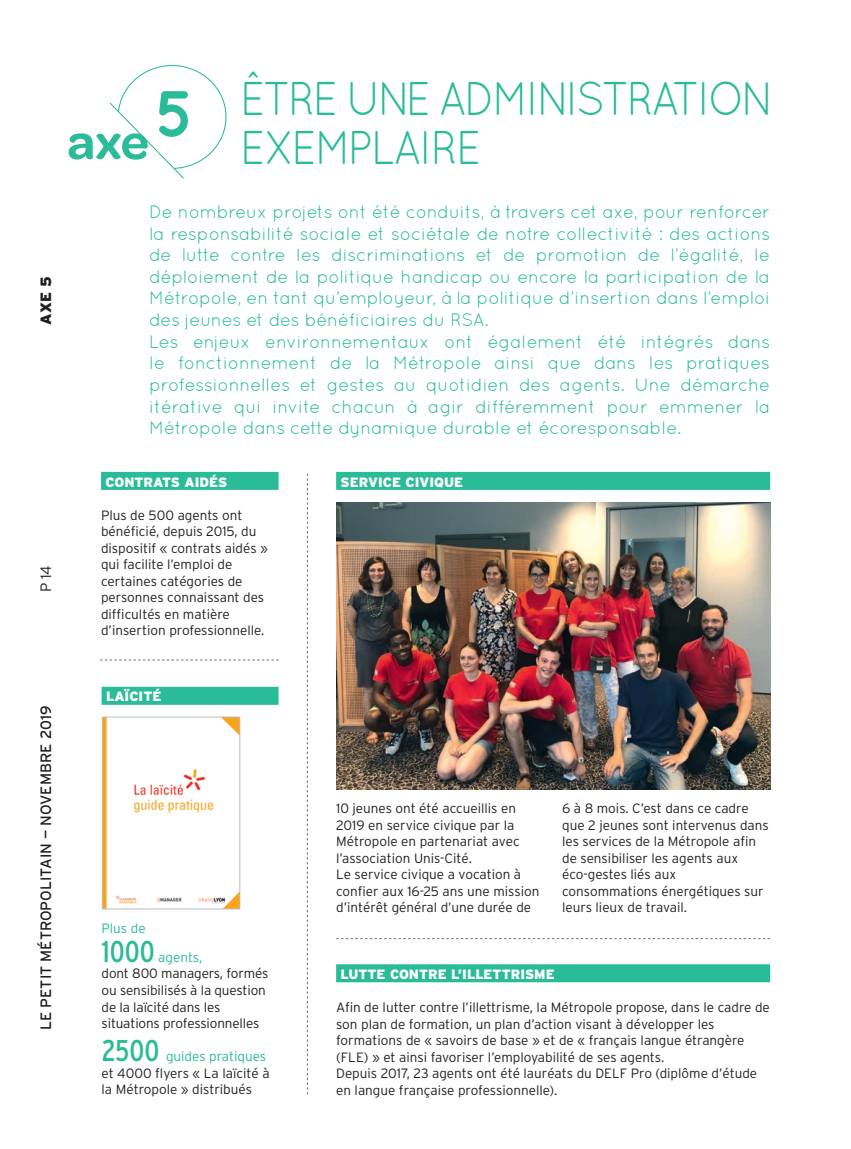
<style>
.page{position:relative;width:851px;height:1149px;background:#fff}
.page>*{position:absolute;margin:0;border:0;box-sizing:border-box;transform-origin:0 0}
.Chapo{font:700 65.25px "Quicksand";color:#2abb98}
.Texte_courant{font:600 51.3px "Omnes";color:#2abb98}
.Texte_courant-2{font:47.25px/49.5px "Quicksand";letter-spacing:-.06em;color:#2abb98;scale:.91 1}
.Texte_courant-3{font:condensed 30px "Interstate";color:#2abb98}
.Chapo-2{font:18px/21.6px "Quicksand";letter-spacing:-.01em;color:#2abb98;text-align:justify}
.t1{font:15px "Interstate";color:#231f20}
.t2{font:900 15px "Interstate";color:#231f20}
.t3{font:300 15px "Interstate";color:#231f20}
.Texte_courant-4{font:300 13.5px/16.5px "Interstate";color:#231f20}
.sus-titre-vert{font:900 13.5px "Interstate";color:#fff}
.Texte_courant-5{font:300 13.5px "Interstate";color:#2abb98}
.s1{color:#2abb98}
</style>
<div class="page">
<div style="left:336px;top:963px;width:434px;height:18px;background:#2abb98"></div>
<img style="left:336px;top:502px;width:434px;height:287px">
<svg style="left:307px;top:473px;width:1px;height:621px"></svg>
<svg style="left:336px;top:938px;width:434px;height:1px"></svg>
<div style="left:336px;top:471px;width:434px;height:18px;background:#2abb98"></div>
<div style="left:101px;top:471px;width:177px;height:18px;background:#2abb98"></div>
<div style="left:102px;top:686px;width:176px;height:18px;background:#2abb98"></div>
<img style="left:104px;top:718px;width:134px;height:188px">
<div style="left:102px;top:716px;width:138px;height:192px;border:1px solid #bcbdc0"></div>
<svg style="left:100px;top:659px;width:178px;height:1px"></svg>
<svg style="left:109px;top:65px;width:118px;height:114px"></svg>
<p class="t2" style="left:37px;top:324px;width:50px;rotate:-90deg">AXE 5</p>
<p class="t3" style="left:37px;top:592px;width:29px;rotate:-90deg">P 14</p>
<p class="Texte_courant" style="left:67px;top:113px;width:83px">axe</p>
<p class="Chapo" style="left:155px;top:75px;width:41px">5</p>
<p class="Texte_courant-2" style="left:240px;top:73px;width:588px">ÊTRE UNE ADMINISTRATION<br>EXEMPLAIRE</p>
<p class="Chapo-2" style="left:149px;top:200px;width:622px">De nombreux projets ont été conduits, à travers cet axe, pour renforcer la responsabilité sociale et sociétale de notre collectivité : des actions de lutte contre les discriminations et de promotion de l’égalité, le déploiement de la politique handicap ou encore la participation de la Métropole, en tant qu’employeur, à la politique d’insertion dans l’emploi des jeunes et des bénéficiaires du RSA.</p>
<p class="Chapo-2" style="left:149px;top:330px;width:622px">Les enjeux environnementaux ont également été intégrés dans le fonctionnement de la Métropole ainsi que dans les pratiques professionnelles et gestes au quotidien des agents. Une démarche itérative qui invite chacun à agir différemment pour emmener la Métropole dans cette dynamique durable et écoresponsable.</p>
<p class="sus-titre-vert" style="left:105px;top:474px;width:123px">CONTRATS AIDÉS</p>
<p class="sus-titre-vert" style="left:340px;top:474px;width:124px">SERVICE CIVIQUE</p>
<p class="Texte_courant-4" style="left:101px;top:506px;width:168px">Plus de 500 agents ont bénéficié, depuis 2015, du dispositif « contrats aidés » qui facilite l’emploi de certaines catégories de personnes connaissant des difficultés en matière d’insertion professionnelle.</p>
<p class="t1" style="left:37px;top:1029px;width:325px;rotate:-90deg">LE PETIT MÉTROPOLITAIN — NOVEMBRE 2019</p>
<p class="sus-titre-vert" style="left:106px;top:688px;width:57px">LAÏCITÉ</p>
<p class="Texte_courant-5" style="left:102px;top:920px;width:46px">Plus de</p>
<p class="Texte_courant-3" style="left:102px;top:934px;width:55px">1000</p>
<p class="Texte_courant-4" style="left:102px;top:948px;width:168px;text-indent:57px"><span class="s1">agents,<br></span>dont 800 managers, formés ou sensibilisés à la question de la laïcité dans les situations professionnelles</p>
<p class="Texte_courant-3" style="left:102px;top:1033px;width:59px">2500</p>
<p class="Texte_courant-4" style="left:102px;top:1047px;width:170px;text-indent:64px"><span class="s1">guides pratiques </span>et 4000 flyers « La laïcité à la Métropole » distribués</p>
<p class="Texte_courant-4" style="left:336px;top:799px;width:205px">10 jeunes ont été accueillis en<br>2019 en service civique par la<br>Métropole en partenariat avec l’association Unis-Cité.<br>Le service civique a vocation à confier aux 16-25 ans une mission d’intérêt général d’une durée de</p>
<p class="Texte_courant-4" style="left:562px;top:799px;width:208px">6 à 8 mois. C’est dans ce cadre que 2 jeunes sont intervenus dans les services de la Métropole afin de sensibiliser les agents aux éco-gestes liés aux consommations énergétiques sur leurs lieux de travail.</p>
<p class="sus-titre-vert" style="left:340px;top:966px;width:215px">LUTTE CONTRE L’ILLETTRISME</p>
<p class="Texte_courant-4" style="left:336px;top:998px;width:435px">Afin de lutter contre l’illettrisme, la Métropole propose, dans le cadre de son plan de formation, un plan d’action visant à développer les formations de « savoirs de base » et de « français langue étrangère (FLE) » et ainsi favoriser l’employabilité de ses agents.</p>
<p class="Texte_courant-4" style="left:336px;top:1064px;width:422px">Depuis 2017, 23 agents ont été lauréats du DELF Pro (diplôme d’étude en langue française professionnelle).</p>
</div>
